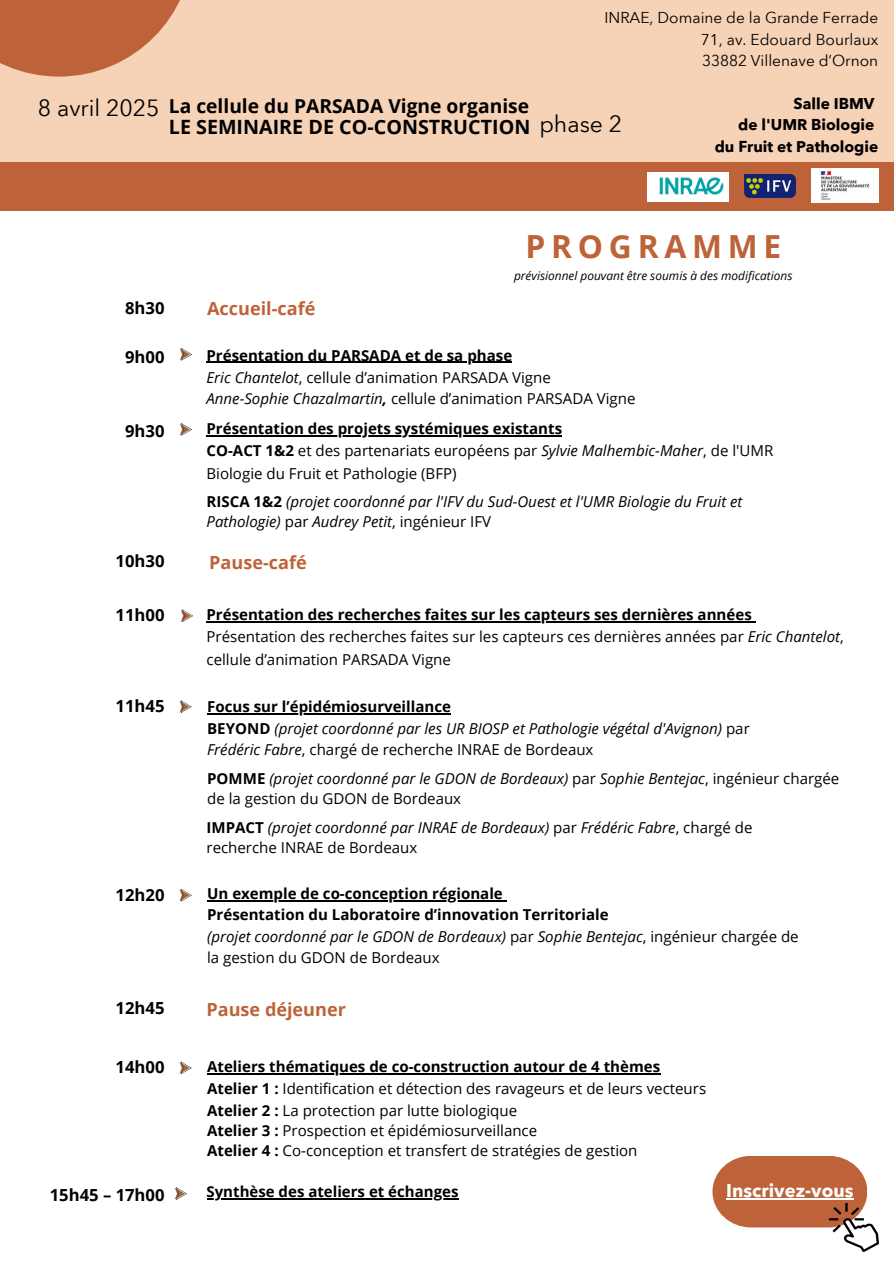
<style>
.page{position:relative;width:894px;height:1264px;background:#fff}
.page>*{position:absolute;margin:0;border:0;box-sizing:border-box;transform-origin:0 0}
.t1{font:700 31.8px "Open Sans";letter-spacing:.18em;color:#be6339}
.t2{font:22.95px "Avenir Next Arabic";color:#000}
.t3{font:700 19.65px "Open Sans";color:#000}
.t4{font:700 19.2px "Open Sans";color:#000}
.t5{font:700 18.45px "Avenir Next Arabic";color:#fff}
.t6{font:700 18px "Open Sans";color:#be6339}
.t7{font:700 16.65px "Open Sans";color:#000}
.t8{font:15.45px "Avenir Next Arabic";color:#000}
.t9{font:700 15.45px/21.3px "Avenir Next Arabic";color:#000;text-align:right}
.t10{font:15px/22.5px "Open Sans";color:#000}
.t11{font:italic 15px/20.2px "Open Sans";color:#000}
.t12{font:700 15px "Open Sans";color:#000}
.t13{font:italic 11.85px "Open Sans";color:#000}
.s1{font-style:italic}
.s2{font-weight:700;font-style:italic}
.s3{font-weight:700}
.s4{font-weight:700;font-style:normal}
.s5{font-style:normal}
</style>
<div class="page">
<svg style="left:180px;top:348px;width:12px;height:12px"></svg>
<svg style="left:180px;top:423px;width:12px;height:12px"></svg>
<svg style="left:181px;top:609px;width:12px;height:13px"></svg>
<svg style="left:179px;top:700px;width:13px;height:13px"></svg>
<svg style="left:179px;top:1061px;width:13px;height:13px"></svg>
<div style="left:0;top:0;width:893px;height:182px;background:#f6d2b7"></div>
<div style="left:0;top:162px;width:893px;height:48px;background:#be6339"></div>
<svg style="left:0;top:0;width:180px;height:77px;fill:#be6339"></svg>
<svg style="left:712px;top:1156px;width:155px;height:71px;background:#c4734d"></svg>
<hr style="left:726px;top:1197px;width:127px;height:2px;background:#fff">
<img style="left:829px;top:1203px;width:48px;height:48px">
<div style="left:646px;top:172px;width:82px;height:29px;background:#fff"></div>
<img style="left:659px;top:177px;width:65px;height:18px">
<img style="left:744px;top:174px;width:50px;height:24px">
<img style="left:811px;top:169px;width:67px;height:34px">
<svg style="left:179px;top:889px;width:13px;height:12px"></svg>
<svg style="left:175px;top:1187px;width:12px;height:12px"></svg>
<hr style="left:206px;top:361px;width:306px;height:2px;background:#000">
<hr style="left:206px;top:435px;width:356px;height:1px;background:#000">
<hr style="left:206px;top:621px;width:545px;height:1px;background:#000">
<hr style="left:207px;top:713px;width:244px;height:1px;background:#000">
<hr style="left:207px;top:1073px;width:453px;height:1px;background:#000">
<hr style="left:206px;top:1197px;width:252px;height:2px;background:#000">
<hr style="left:207px;top:900px;width:295px;height:1px;background:#000">
<h5 class="t2" style="left:38px;top:95px;width:123px">8 avril 2025</h5>
<p class="t4" style="left:169px;top:92px;width:361px">La cellule du PARSADA Vigne organise</p>
<p class="t3" style="left:169px;top:113px;width:363px">LE SEMINAIRE DE CO-CONSTRUCTION</p>
<p class="t8" style="left:604px;top:9px;width:275px">INRAE, Domaine de la Grande Ferrade</p>
<p class="t8" style="left:700px;top:30px;width:179px">71, av. Edouard Bourlaux</p>
<p class="t8" style="left:702px;top:52px;width:178px">33882 Villenave d’Ornon</p>
<p class="t9" style="left:738px;top:93px;width:138px">Salle IBMV<br>de l'UMR Biologie</p>
<h5 class="t9" style="left:714px;top:136px;width:165px">du Fruit et Pathologie</h5>
<p class="t2" style="left:539px;top:111px;width:84px">phase 2</p>
<p class="t1" style="left:525px;top:224px;width:257px">PROGRAMME</p>
<p class="t13" style="left:514px;top:267px;width:280px">prévisionnel pouvant être soumis à des modifications</p>
<h5 class="t7" style="left:125px;top:296px;width:41px">8h30</h5>
<h4 class="t7" style="left:125px;top:345px;width:41px">9h00</h4>
<p class="t7" style="left:125px;top:419px;width:41px">9h30</p>
<p class="t7" style="left:116px;top:549px;width:50px">10h30</p>
<p class="t7" style="left:116px;top:603px;width:50px">11h00</p>
<p class="t7" style="left:116px;top:694px;width:50px">11h45</p>
<p class="t7" style="left:116px;top:883px;width:50px">12h20</p>
<p class="t7" style="left:116px;top:996px;width:50px">12h45</p>
<p class="t7" style="left:116px;top:1055px;width:50px">14h00</p>
<p class="t7" style="left:50px;top:1183px;width:116px">15h45 – 17h00</p>
<p class="t6" style="left:207px;top:296px;width:110px">Accueil-café</p>
<p class="t12" style="left:206px;top:344px;width:307px">Présentation du PARSADA et de sa phase</p>
<h6 class="t10" style="left:206px;top:366px;width:346px"><span class="s1">Eric Chantelot</span>, cellule d’animation PARSADA Vigne</h6>
<h3 class="t10" style="left:206px;top:387px;width:430px"><span class="s1">Anne-Sophie Chazalmartin</span><span class="s2">,</span> cellule d’animation PARSADA Vigne</h3>
<p class="t12" style="left:206px;top:418px;width:357px">Présentation des projets systémiques existants</p>
<h1 class="t10" style="left:206px;top:439px;width:568px"><span class="s3">CO-ACT 1&amp;2</span> et des partenariats européens par <span class="s1">Sylvie Malhembic-Maher</span>, de l'UMR<br>Biologie du Fruit et Pathologie (BFP)</h1>
<p class="t11" style="left:206px;top:491px;width:537px"><span class="s4">RISCA 1&amp;2</span> (projet coordonné par l'IFV du Sud-Ouest et l'UMR Biologie du Fruit et<br>Pathologie) <span class="s5">par</span> Audrey Petit<span class="s5">, ingénieur IFV</span></p>
<p class="t6" style="left:209px;top:549px;width:99px">Pause-café</p>
<h6 class="t12" style="left:206px;top:604px;width:546px">Présentation des recherches faites sur les capteurs ses dernières années</h6>
<h6 class="t10" style="left:206px;top:625px;width:638px">Présentation des recherches faites sur les capteurs ces dernières années par <span class="s1">Eric Chantelot</span>, cellule d’animation PARSADA Vigne</h6>
<h6 class="t12" style="left:207px;top:696px;width:245px">Focus sur l’épidémiosurveillance</h6>
<h6 class="t11" style="left:207px;top:717px;width:544px;line-height:21.3px"><span class="s4">BEYOND</span> (projet coordonné par les UR BIOSP et Pathologie végétal d'Avignon) <span class="s5">par<br></span>Frédéric Fabre<span class="s5">, chargé de recherche INRAE de Bordeaux</span></h6>
<h6 class="t11" style="left:207px;top:768px;width:633px"><span class="s4">POMME</span> (projet coordonné par le GDON de Bordeaux) <span class="s5">par</span> Sophie Bentejac<span class="s5">, ingénieur chargée de la gestion du GDON de Bordeaux</span></h6>
<h6 class="t11" style="left:206px;top:817px;width:547px"><span class="s4">IMPACT</span> (projet coordonné par INRAE de Bordeaux) <span class="s5">par</span> Frédéric Fabre<span class="s5">, chargé de recherche INRAE de Bordeaux</span></h6>
<p class="t12" style="left:207px;top:883px;width:297px">Un exemple de co-conception régionale</p>
<p class="t12" style="left:207px;top:904px;width:403px">Présentation du Laboratoire d’innovation Territoriale</p>
<p class="t11" style="left:207px;top:925px;width:593px">(projet coordonné par le GDON de Bordeaux) <span class="s5">par</span> Sophie Bentejac<span class="s5">, ingénieur chargée de</span></p>
<p class="t10" style="left:207px;top:946px;width:234px">la gestion du GDON de Bordeaux</p>
<h6 class="t6" style="left:206px;top:997px;width:141px">Pause déjeuner</h6>
<h6 class="t12" style="left:207px;top:1055px;width:454px">Ateliers thématiques de co-construction autour de 4 thèmes</h6>
<h6 class="t10" style="left:207px;top:1077px;width:500px"><span class="s3">Atelier 1 :</span> Identification et détection des ravageurs et de leurs vecteurs</h6>
<h6 class="t10" style="left:207px;top:1098px;width:311px"><span class="s3">Atelier 2 :</span> La protection par lutte biologique</h6>
<p class="t10" style="left:207px;top:1119px;width:331px"><span class="s3">Atelier 3 :</span> Prospection et épidémiosurveillance</p>
<p class="t10" style="left:207px;top:1139px;width:431px"><span class="s3">Atelier 4 :</span> Co-conception et transfert de stratégies de gestion</p>
<p class="t12" style="left:206px;top:1180px;width:253px">Synthèse des ateliers et échanges</p>
<h3 class="t5" style="left:726px;top:1179px;width:129px">Inscrivez-vous</h3>
</div>
